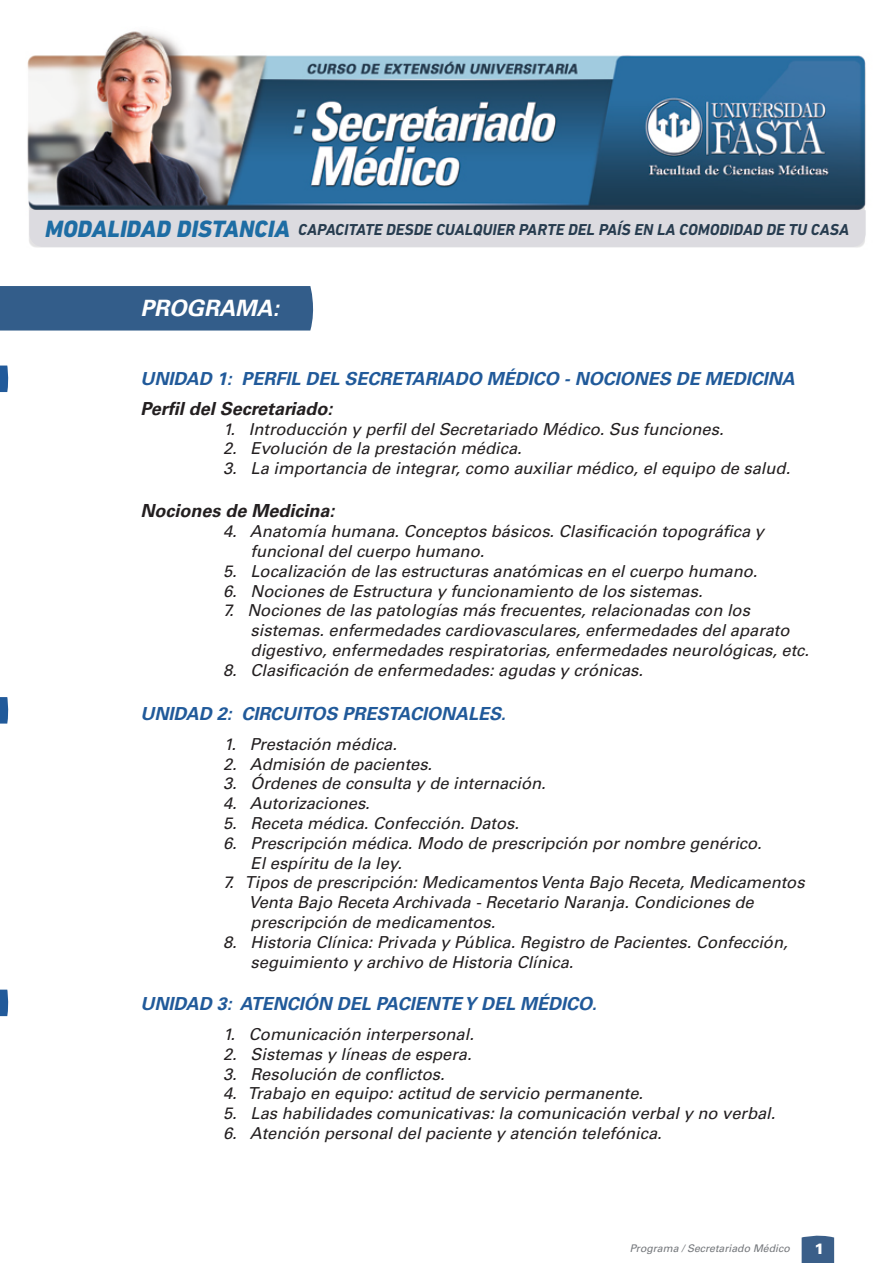
<style>
.page{position:relative;width:893px;height:1263px;background:#fff}
.page>*{position:absolute;margin:0;border:0;box-sizing:border-box;transform-origin:0 0}
.t1{font:italic 700 22.5px "Univers LT Std";color:#fff}
.t2{font:italic 700 18px "Univers LT Std";color:#215a9a}
.t3{font:italic 700 18px "Univers LT Std";color:#231f20}
.t4{font:italic 16.5px/19.8px "Univers LT Std";color:#231f20}
.t5{font:italic 700 16.05px "DIN Next LT Pro";color:#273c4f}
.t6{font:900 15px "Univers LT Std";color:#fff}
.t7{font:italic 10.5px "Univers LT Std";color:#74777b}
.s1{font-weight:800;font-size:24px;color:#1e6da4}
</style>
<div class="page">
<div style="left:0;top:286px;width:314px;height:44px;background:#335d8a"></div>
<svg style="left:0;top:365px;width:9px;height:27px"></svg>
<svg style="left:0;top:989px;width:9px;height:27px"></svg>
<svg style="left:802px;top:1235px;width:32px;height:28px"></svg>
<svg style="left:0;top:697px;width:9px;height:26px"></svg>
<img style="left:27px;top:31px;width:839px;height:217px">
<div style="left:29px;top:210px;width:837px;height:37px;background:#dcdbe0"></div>
<p class="t5" style="left:45px;top:220px;width:805px"><span class="s1">MODALIDAD DISTANCIA</span> CAPACITATE DESDE CUALQUIER PARTE DEL PAÍS EN LA COMODIDAD DE TU CASA</p>
<h1 class="t1" style="left:141px;top:295px;width:140px">PROGRAMA:</h1>
<p class="t2" style="left:141px;top:368px;width:656px">UNIDAD 1: PERFIL DEL SECRETARIADO MÉDICO - NOCIONES DE MEDICINA</p>
<p class="t3" style="left:141px;top:398px;width:194px">Perfil del Secretariado:</p>
<p class="t4" style="left:223px;top:419px;width:502px">1. Introducción y perfil del Secretariado Médico. Sus funciones.</p>
<p class="t4" style="left:223px;top:439px;width:300px">2. Evolución de la prestación médica.</p>
<p class="t4" style="left:223px;top:459px;width:569px">3. La importancia de integrar, como auxiliar médico, el equipo de salud.</p>
<p class="t3" style="left:141px;top:500px;width:196px">Nociones de Medicina:</p>
<p class="t4" style="left:251px;top:522px;width:515px;text-indent:-28px">4. Anatomía humana. Conceptos básicos. Clasificación topográfica y funcional del cuerpo humano.</p>
<p class="t4" style="left:223px;top:561px;width:536px">5. Localización de las estructuras anatómicas en el cuerpo humano.</p>
<p class="t4" style="left:223px;top:581px;width:481px">6. Nociones de Estructura y funcionamiento de los sistemas.</p>
<p class="t4" style="left:251px;top:601px;width:560px;text-indent:-28px">7. Nociones de las patologías más frecuentes, relacionadas con los sistemas. enfermedades cardiovasculares, enfermedades del aparato digestivo, enfermedades respiratorias, enfermedades neurológicas, etc.</p>
<p class="t4" style="left:223px;top:660px;width:421px">8. Clasificación de enfermedades: agudas y crónicas.</p>
<p class="t2" style="left:141px;top:703px;width:367px">UNIDAD 2: CIRCUITOS PRESTACIONALES.</p>
<p class="t4" style="left:224px;top:734px;width:175px">1. Prestación médica.</p>
<p class="t4" style="left:223px;top:754px;width:211px">2. Admisión de pacientes.</p>
<p class="t4" style="left:223px;top:774px;width:324px">3. Órdenes de consulta y de internación.</p>
<p class="t4" style="left:223px;top:794px;width:148px">4. Autorizaciones.</p>
<p class="t4" style="left:223px;top:813px;width:297px">5. Receta médica. Confección. Datos.</p>
<p class="t4" style="left:251px;top:833px;width:513px;text-indent:-28px">6. Prescripción médica. Modo de prescripción por nombre genérico.<br>El espíritu de la ley.</p>
<p class="t4" style="left:249px;top:873px;width:557px;text-indent:-26px">7. Tipos de prescripción: Medicamentos Venta Bajo Receta, Medicamentos<br>Venta Bajo Receta Archivada - Recetario Naranja. Condiciones de prescripción de medicamentos.</p>
<p class="t4" style="left:251px;top:932px;width:539px;text-indent:-28px">8. Historia Clínica: Privada y Pública. Registro de Pacientes. Confección, seguimiento y archivo de Historia Clínica.</p>
<p class="t2" style="left:141px;top:993px;width:458px">UNIDAD 3: ATENCIÓN DEL PACIENTE Y DEL MÉDICO.</p>
<p class="t4" style="left:223px;top:1024px;width:252px">1. Comunicación interpersonal.</p>
<p class="t4" style="left:223px;top:1044px;width:250px">2. Sistemas y líneas de espera.</p>
<p class="t4" style="left:223px;top:1064px;width:223px">3. Resolución de conflictos.</p>
<p class="t4" style="left:223px;top:1084px;width:421px">4. Trabajo en equipo: actitud de servicio permanente.</p>
<p class="t4" style="left:223px;top:1104px;width:554px">5. Las habilidades comunicativas: la comunicación verbal y no verbal.</p>
<p class="t4" style="left:223px;top:1123px;width:440px">6. Atención personal del paciente y atención telefónica.</p>
<p class="t7" style="left:630px;top:1242px;width:162px">Programa / Secretariado Médico</p>
<p class="t6" style="left:814px;top:1239px;width:12px">1</p>
</div>
